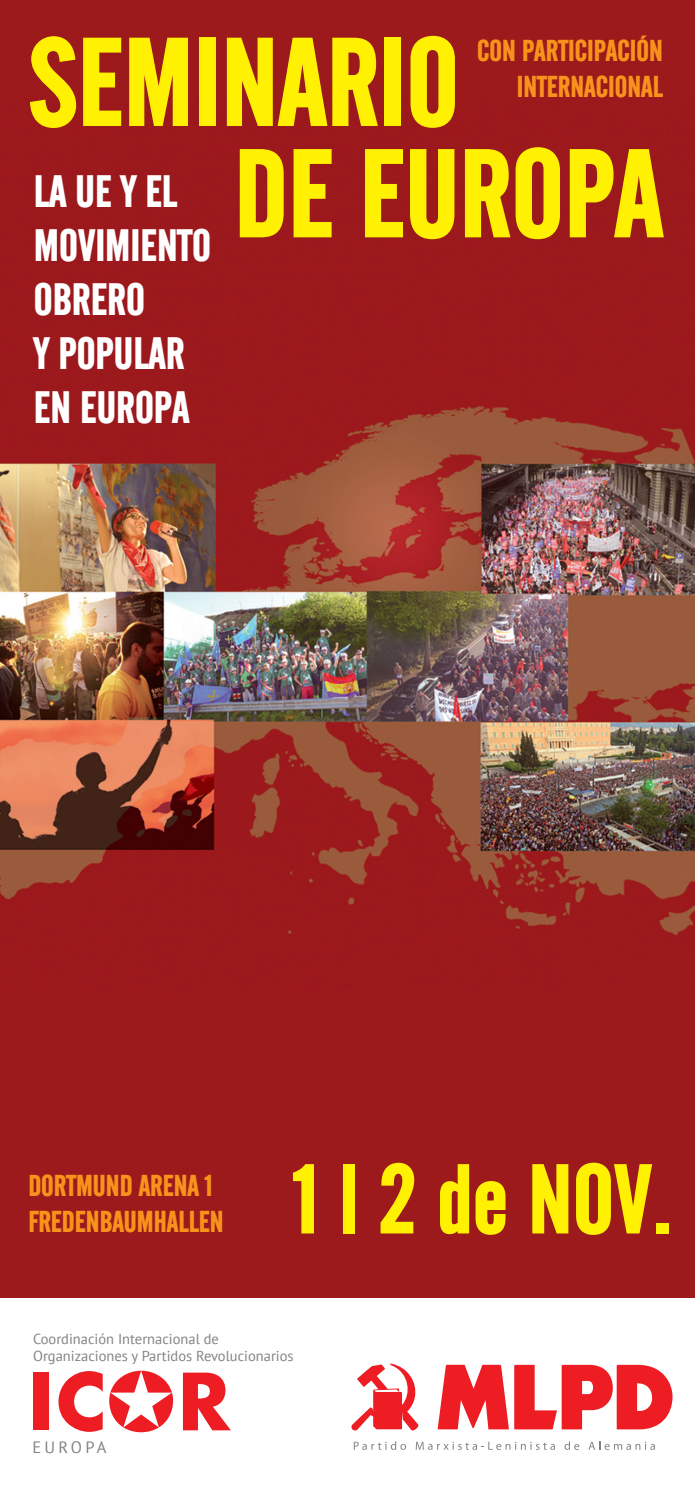
<style>
.page{position:relative;width:695px;height:1489px;background:#fff}
.page>*{position:absolute;margin:0;border:0;box-sizing:border-box;transform-origin:0 0}
.t1{font:700 125px "Zinnig";color:#fff101}
.t2{font:700 98.25px "Zinnig";color:#fff101}
.t3{font:700 45px/54px "Zinnig";color:#fff}
.t4{font:700 30px "Zinnig";color:#f7931d}
.t5{font:16.5px "PT Sans";letter-spacing:.2em;color:#808285}
.t6{font:14.5px "PT Sans";color:#808285}
</style>
<div class="page">
<svg style="left:437px;top:1364px;width:235px;height:65px"></svg>
<svg style="left:351px;top:1363px;width:68px;height:68px"></svg>
<svg style="left:354px;top:1441px;width:52px;height:8px"></svg>
<svg style="left:415px;top:1441px;width:140px;height:8px"></svg>
<svg style="left:564px;top:1441px;width:15px;height:8px"></svg>
<svg style="left:588px;top:1441px;width:66px;height:8px"></svg>
<div style="left:33px;top:1372px;width:15px;height:58px;background:#ee1d23"></div>
<svg style="left:58px;top:1371px;width:45px;height:60px"></svg>
<svg style="left:183px;top:1372px;width:48px;height:58px"></svg>
<svg style="left:109px;top:1370px;width:64px;height:61px"></svg>
<img style="left:0;top:0;width:694px;height:1297px">
<p class="t4" style="left:477px;top:34px;width:187px">CON PARTICIPACIÓN</p>
<p class="t4" style="left:516px;top:70px;width:148px">INTERNACIONAL</p>
<p class="t1" style="left:28px;top:13px;width:432px">SEMINARIO</p>
<p class="t1" style="left:234px;top:124px;width:430px">DE EUROPA</p>
<p class="t3" style="left:34px;top:165px;width:145px">LA UE Y EL</p>
<p class="t3" style="left:34px;top:219px;width:179px">MOVIMIENTO<br>OBRERO</p>
<p class="t3" style="left:34px;top:327px;width:152px">Y POPULAR</p>
<p class="t3" style="left:34px;top:381px;width:157px">EN EUROPA</p>
<p class="t4" style="left:28px;top:1168px;width:186px">DORTMUND ARENA 1</p>
<p class="t4" style="left:28px;top:1204px;width:197px">FREDENBAUMHALLEN</p>
<p class="t2" style="left:294px;top:1144px;width:380px">1 l 2 de NOV.</p>
<p class="t6" style="left:33px;top:1329px;width:187px">Coordinación Internacional de</p>
<p class="t6" style="left:33px;top:1346px;width:262px">Organizaciones y Partidos Revolucionarios</p>
<p class="t5" style="left:32px;top:1436px;width:75px">EUROPA</p>
</div>
